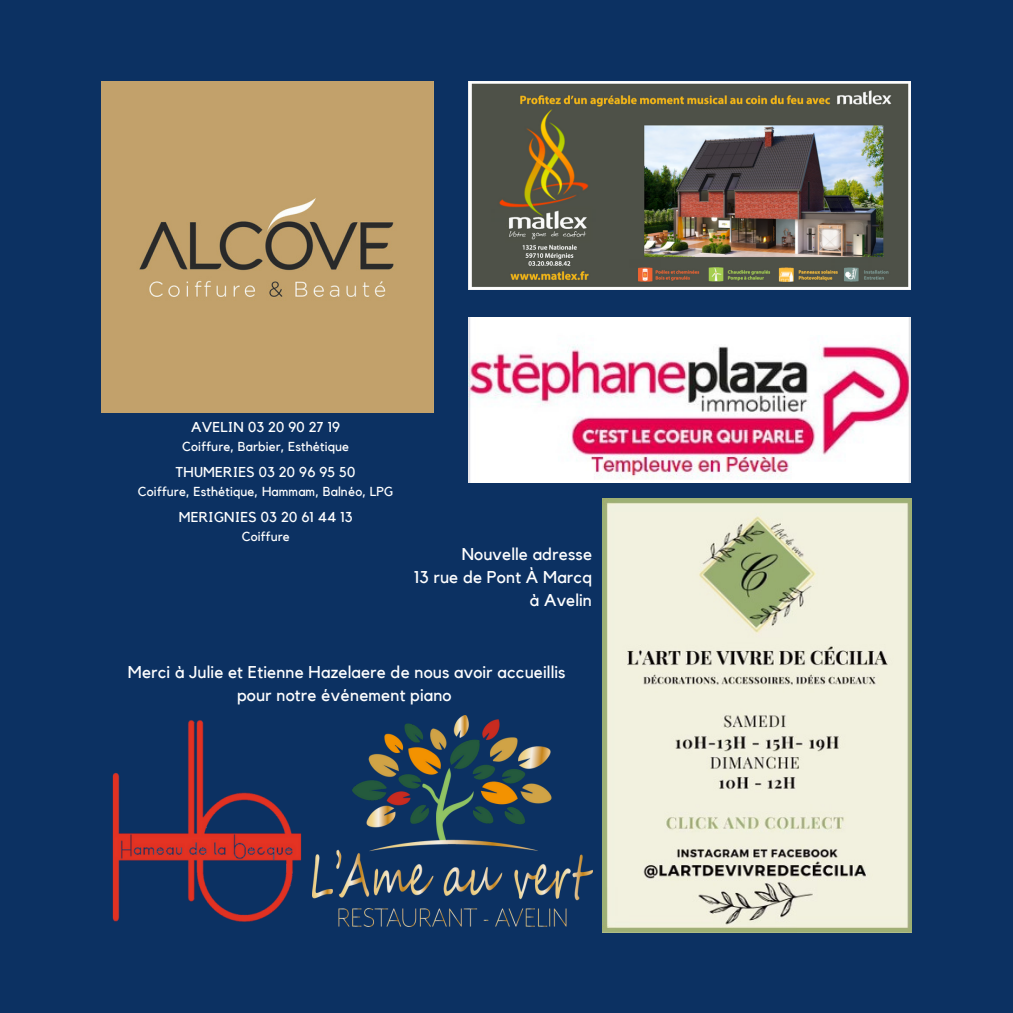
<style>
.page{position:relative;width:1013px;height:1013px;background:#fff}
.page>*{position:absolute;margin:0;border:0;box-sizing:border-box;transform-origin:0 0}
.t1{font:17px "Kollektif";letter-spacing:.01em;color:#fff}
.t2{font:14.25px "Kollektif";letter-spacing:.01em;color:#fff}
.t3{font:13px "Kollektif";letter-spacing:.01em;color:#fff}
</style>
<div class="page">
<div style="left:0;top:0;width:1012px;height:1012px;background:#0c3162"></div>
<img style="left:469px;top:81px;width:441px;height:208px">
<img style="left:468px;top:317px;width:442px;height:165px">
<img style="left:602px;top:498px;width:309px;height:434px">
<div style="left:101px;top:81px;width:332px;height:331px;background:#c2a16b"></div>
<img style="left:112px;top:715px;width:480px;height:211px">
<p class="t2" style="left:191px;top:420px;width:150px">AVELIN 03 20 90 27 19</p>
<p class="t3" style="left:182px;top:440px;width:168px">Coiffure, Barbier, Esthétique</p>
<p class="t2" style="left:176px;top:465px;width:181px">THUMERIES 03 20 96 95 50</p>
<p class="t3" style="left:138px;top:485px;width:257px">Coiffure, Esthétique, Hammam, Balnéo, LPG</p>
<p class="t2" style="left:179px;top:510px;width:175px">MERIGNIES 03 20 61 44 13</p>
<p class="t3" style="left:242px;top:530px;width:50px">Coiffure</p>
<p class="t1" style="left:461px;top:546px;width:132px">Nouvelle adresse</p>
<p class="t1" style="left:414px;top:569px;width:179px">13 rue de Pont À Marcq</p>
<p class="t1" style="left:530px;top:592px;width:64px">à Avelin</p>
<p class="t1" style="left:128px;top:664px;width:439px">Merci à Julie et Etienne Hazelaere de nous avoir accueillis</p>
<p class="t1" style="left:237px;top:687px;width:216px">pour notre événement piano</p>
</div>
